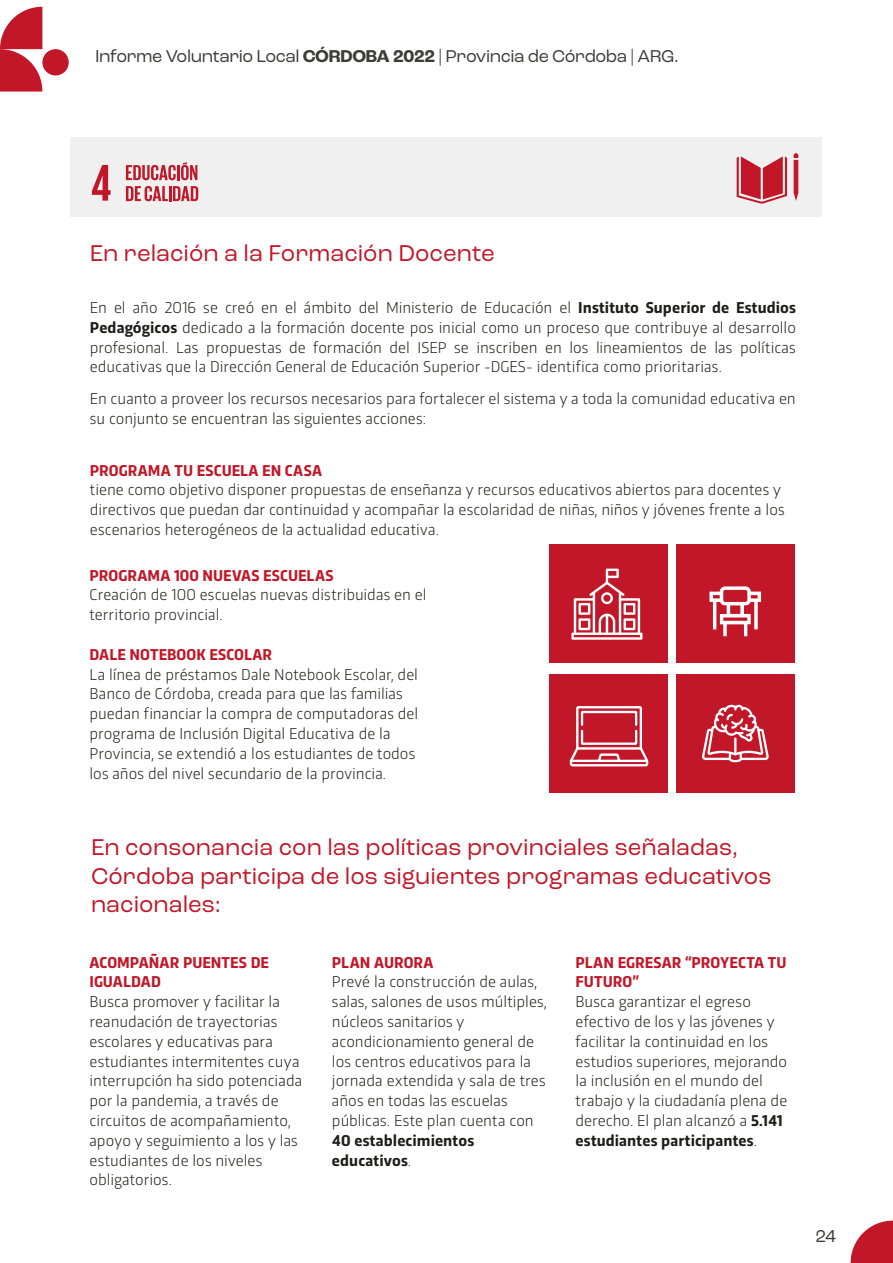
<style>
.page{position:relative;width:893px;height:1263px;background:#fff}
.page>*{position:absolute;margin:0;border:0;box-sizing:border-box;transform-origin:0 0}
.t1{font:24px/28.8px "Roc Grotesk";color:#c11728}
.t2{font:18px "Roc Grotesk";letter-spacing:-.025em;color:#3c3c3b}
.t3{font:300 16.5px/19.8px "Trasandina";letter-spacing:.005em;color:#1d1d1b}
.t4{font:700 16.5px/19.8px "Trasandina";letter-spacing:.005em;color:#c11728}
.t5{font:700 16.5px/19.8px "Trasandina";letter-spacing:.005em;color:#1d1d1b}
.s1{font-weight:700}
.s2{font-weight:300}
</style>
<div class="page">
<div style="left:549px;top:545px;width:118px;height:118px;background:#c11728"></div>
<div style="left:676px;top:545px;width:118px;height:118px;background:#c11728"></div>
<div style="left:549px;top:674px;width:118px;height:118px;background:#c11728"></div>
<div style="left:676px;top:674px;width:118px;height:118px;background:#c11728"></div>
<div style="left:71px;top:138px;width:751px;height:79px;background:#f0f0f0"></div>
<svg style="left:0;top:7px;width:42px;height:85px"></svg>
<div style="left:42px;top:49px;width:27px;height:26px;background:#c11728;border-radius:50%"></div>
<svg style="left:851px;top:1220px;width:42px;height:43px"></svg>
<svg style="left:92px;top:165px;width:19px;height:36px"></svg>
<svg style="left:126px;top:162px;width:71px;height:18px"></svg>
<svg style="left:126px;top:186px;width:72px;height:15px"></svg>
<svg style="left:737px;top:156px;width:50px;height:48px"></svg>
<svg style="left:794px;top:153px;width:4px;height:48px"></svg>
<svg style="left:571px;top:569px;width:71px;height:71px"></svg>
<svg style="left:702px;top:704px;width:67px;height:58px"></svg>
<svg style="left:709px;top:586px;width:52px;height:50px"></svg>
<svg style="left:570px;top:706px;width:78px;height:60px"></svg>
<p class="t2" style="left:95px;top:45px;width:585px">Informe Voluntario Local <span class="s1">CÓRDOBA 2022</span> | Provincia de Córdoba | ARG.</p>
<h1 class="t1" style="left:90px;top:239px;width:406px">En relación a la Formación Docente</h1>
<p class="t3" style="left:90px;top:296px;width:707px;text-align:justify">En el año 2016 se creó en el ámbito del Ministerio de Educación el <span class="s1">Instituto Superior de Estudios Pedagógicos</span> dedicado a la formación docente pos inicial como un proceso que contribuye al desarrollo profesional. Las propuestas de formación del ISEP se inscriben en los lineamientos de las políticas educativas que la Dirección General de Educación Superior -DGES- identifica como prioritarias.</p>
<p class="t3" style="left:90px;top:388px;width:707px">En cuanto a proveer los recursos necesarios para fortalecer el sistema y a toda la comunidad educativa en su conjunto se encuentran las siguientes acciones:</p>
<p class="t4" style="left:90px;top:459px;width:234px">PROGRAMA TU ESCUELA EN CASA</p>
<p class="t3" style="left:90px;top:479px;width:696px">tiene como objetivo disponer propuestas de enseñanza y recursos educativos abiertos para docentes y directivos que puedan dar continuidad y acompañar la escolaridad de niñas, niños y jóvenes frente a los escenarios heterogéneos de la actualidad educativa.</p>
<p class="t4" style="left:89px;top:564px;width:246px">PROGRAMA 100 NUEVAS ESCUELAS</p>
<p class="t3" style="left:89px;top:584px;width:339px">Creación de 100 escuelas nuevas distribuidas en el territorio provincial.</p>
<p class="t4" style="left:89px;top:643px;width:184px">DALE NOTEBOOK ESCOLAR</p>
<p class="t3" style="left:89px;top:663px;width:330px">La línea de préstamos Dale Notebook Escolar, del Banco de Córdoba, creada para que las familias puedan financiar la compra de computadoras del programa de Inclusión Digital Educativa de la Provincia, se extendió a los estudiantes de todos los años del nivel secundario de la provincia.</p>
<h1 class="t1" style="left:91px;top:832px;width:682px">En consonancia con las políticas provinciales señaladas,<br>Córdoba participa de los siguientes programas educativos nacionales:</h1>
<p class="t4" style="left:89px;top:951px;width:181px">ACOMPAÑAR PUENTES DE<br>IGUALDAD</p>
<p class="t3" style="left:89px;top:991px;width:214px">Busca promover y facilitar la reanudación de trayectorias escolares y educativas para estudiantes intermitentes cuya interrupción ha sido potenciada por la pandemia, a través de circuitos de acompañamiento, apoyo y seguimiento a los y las estudiantes de los niveles obligatorios.</p>
<p class="t4" style="left:332px;top:951px;width:103px">PLAN AURORA</p>
<p class="t3" style="left:332px;top:971px;width:216px">Prevé la construcción de aulas, salas, salones de usos múltiples, núcleos sanitarios y acondicionamiento general de los centros educativos para la jornada extendida y sala de tres años en todas las escuelas públicas. Este plan cuenta con</p>
<p class="t5" style="left:332px;top:1129px;width:144px">40 establecimientos educativos<span class="s2">.</span></p>
<p class="t4" style="left:575px;top:951px;width:213px">PLAN EGRESAR “PROYECTA TU<br>FUTURO”</p>
<p class="t3" style="left:575px;top:991px;width:213px">Busca garantizar el egreso efectivo de los y las jóvenes y facilitar la continuidad en los estudios superiores, mejorando la inclusión en el mundo del trabajo y la ciudadanía plena de derecho. El plan alcanzó a <span class="s1">5.141 estudiantes participantes</span>.</p>
<p class="t2" style="left:815px;top:1225px;width:22px">24</p>
</div>
